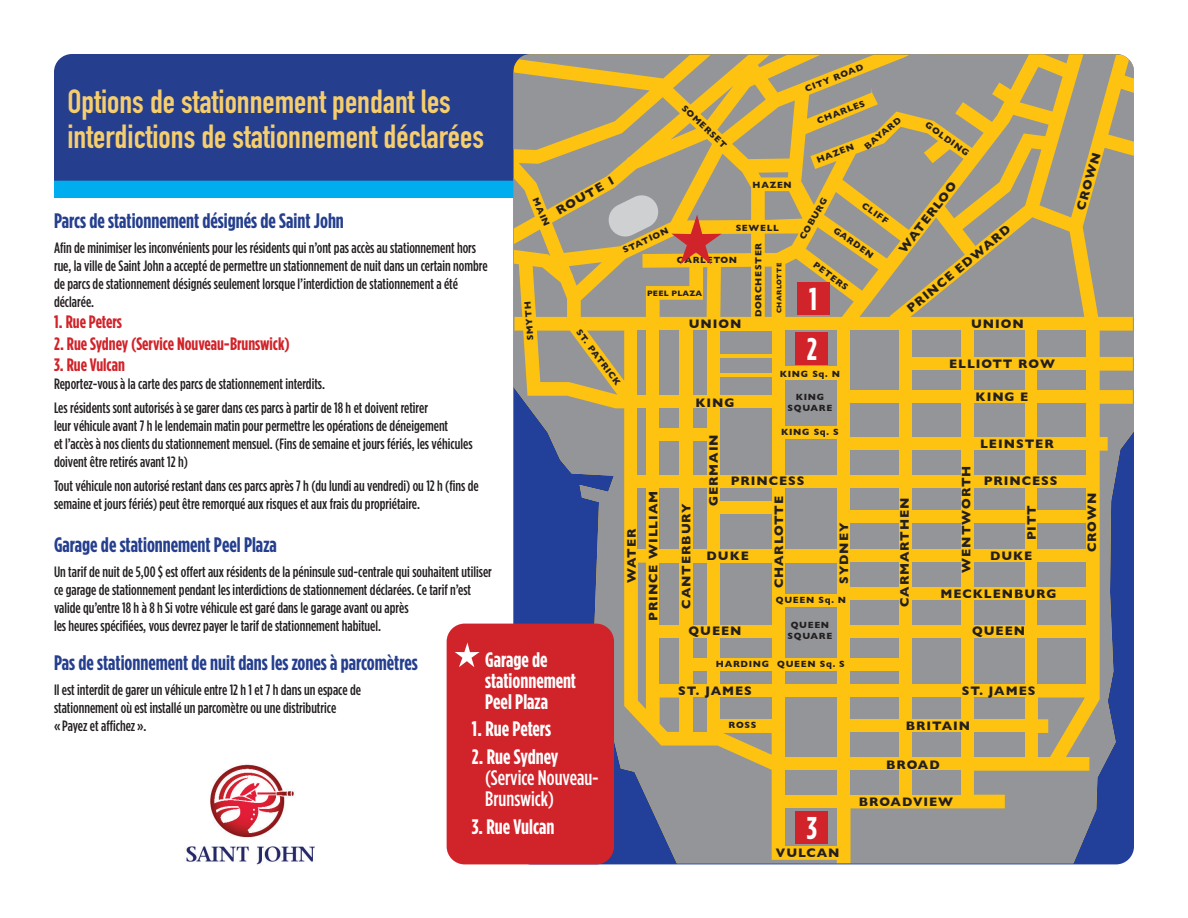
<style>
.page{position:relative;width:1188px;height:918px;background:#fff}
.page>*{position:absolute;margin:0;border:0;box-sizing:border-box;transform-origin:0 0}
.t1{font:700 33px/34.5px "DIN Condensed";color:#f7ce6d}
.t2{font:700 31.5px "Gotham Condensed";color:#fff}
.t3{font:700 21px "Gotham Condensed";color:#253f8e}
.t4{font:700 21px/21px "Gotham Condensed";color:#fff}
.t5{font:500 21px/21px "Gotham Condensed";color:#fff}
.t6{font:700 18px "Gotham Condensed";color:#d1232a}
.t7{font:500 15px/18px "Gotham Condensed";color:#231f20}
.t8{font:700 12.6px/21.8px "Gill Sans";letter-spacing:.075em;color:#231f20;text-align:center}
.t9{font:700 9.15px/10.9px "Gill Sans";letter-spacing:.075em;color:#231f20;text-align:center}
.t10{font:700 7.95px "Gill Sans";letter-spacing:.025em;color:#231f20}
.t11{font:700 6.9px "Gill Sans";letter-spacing:.075em;color:#231f20}
</style>
<div class="page">
<div style="left:54px;top:71px;width:512px;height:127px;background:#00aeef"></div>
<div style="left:54px;top:54px;width:459px;height:127px;background:#253f8e"></div>
<svg style="left:513px;top:317px;width:324px;height:546px;background:#928b75"></svg>
<svg style="left:851px;top:317px;width:283px;height:546px;background:#9b906e"></svg>
<div style="left:912px;top:771px;width:48px;height:24px;background:#939598"></div>
<div style="left:785px;top:771px;width:52px;height:24px;background:#939598"></div>
<svg style="left:537px;top:331px;width:549px;height:426px;background:#bfa557"></svg>
<div style="left:720px;top:638px;width:52px;height:20px;background:#939598"></div>
<div style="left:785px;top:671px;width:52px;height:13px;background:#939598"></div>
<div style="left:720px;top:563px;width:52px;height:61px;background:#939598"></div>
<div style="left:851px;top:671px;width:48px;height:13px;background:#939598"></div>
<div style="left:785px;top:331px;width:52px;height:35px;background:#939598"></div>
<div style="left:851px;top:771px;width:48px;height:24px;background:#939598"></div>
<div style="left:851px;top:733px;width:48px;height:24px;background:#939598"></div>
<div style="left:851px;top:451px;width:48px;height:24px;background:#939598"></div>
<div style="left:785px;top:808px;width:52px;height:38px;background:#939598"></div>
<div style="left:851px;top:698px;width:48px;height:21px;background:#939598"></div>
<div style="left:851px;top:488px;width:48px;height:22px;background:#939598"></div>
<div style="left:851px;top:524px;width:48px;height:25px;background:#939598"></div>
<div style="left:851px;top:563px;width:48px;height:24px;background:#939598"></div>
<div style="left:851px;top:600px;width:48px;height:24px;background:#939598"></div>
<div style="left:851px;top:638px;width:48px;height:20px;background:#939598"></div>
<div style="left:785px;top:488px;width:52px;height:61px;background:#939598"></div>
<div style="left:785px;top:439px;width:52px;height:36px;background:#939598"></div>
<div style="left:785px;top:607px;width:52px;height:51px;background:#939598"></div>
<div style="left:785px;top:380px;width:52px;height:45px;background:#939598"></div>
<div style="left:785px;top:563px;width:52px;height:31px;background:#939598"></div>
<img style="left:186px;top:764px;width:129px;height:101px">
<div style="left:796px;top:811px;width:32px;height:32px;background:#d1232a"></div>
<div style="left:796px;top:332px;width:32px;height:33px;background:#d1232a"></div>
<svg style="left:513px;top:54px;width:621px;height:263px;background:#bba465"></svg>
<div style="left:447px;top:624px;width:167px;height:240px;background:#d1232a;border-radius:18px"></div>
<svg style="left:455px;top:643px;width:25px;height:24px"></svg>
<p class="t9" style="left:803px;top:84px;width:63px;rotate:-21deg">CITY ROAD</p>
<h1 class="t1" style="left:68px;top:84px;width:418px">Options de stationnement pendant les interdictions de stationnement déclarées</h1>
<p class="t9" style="left:815px;top:116px;width:52px;rotate:-21deg">CHARLES</p>
<p class="t9" style="left:687px;top:102px;width:60px;rotate:44deg">SOMERSET</p>
<p class="t9" style="left:862px;top:143px;width:46px;rotate:-40deg">BAYARD</p>
<p class="t9" style="left:930px;top:119px;width:53px;rotate:36deg">GOLDING</p>
<p class="t9" style="left:815px;top:155px;width:41px;rotate:-21deg">HAZEN</p>
<p class="t8" style="left:1070px;top:207px;width:61px;rotate:-74deg">CROWN</p>
<p class="t8" style="left:552px;top:202px;width:67px;rotate:-30deg">ROUTE 1</p>
<p class="t8" style="left:893px;top:244px;width:87px;rotate:-52deg">WATERLOO</p>
<p class="t9" style="left:752px;top:180px;width:41px;rotate:-1deg">HAZEN</p>
<p class="t9" style="left:797px;top:236px;width:48px;rotate:-60deg">COBURG</p>
<p class="t9" style="left:540px;top:196px;width:32px;rotate:66deg">MAIN</p>
<p class="t9" style="left:866px;top:200px;width:32px;rotate:36deg">CLIFF</p>
<h3 class="t3" style="left:54px;top:209px;width:291px">Parcs de stationnement désignés de Saint John</h3>
<p class="t7" style="left:54px;top:238px;width:435px">Afin de minimiser les inconvénients pour les résidents qui n’ont pas accès au stationnement hors rue, la ville de Saint John a accepté de permettre un stationnement de nuit dans un certain nombre de parcs de stationnement désignés seulement lorsque l’interdiction de stationnement a été déclarée.</p>
<p class="t6" style="left:54px;top:312px;width:70px">1. Rue Peters</p>
<p class="t6" style="left:54px;top:333px;width:237px">2. Rue Sydney (Service Nouveau-Brunswick)</p>
<p class="t6" style="left:54px;top:355px;width:72px">3. Rue Vulcan</p>
<p class="t7" style="left:54px;top:372px;width:376px;line-height:24px">Reportez-vous à la carte des parcs de stationnement interdits.<br>Les résidents sont autorisés à se garer dans ces parcs à partir de 18 h et doivent retirer</p>
<p class="t7" style="left:54px;top:417px;width:420px">leur véhicule avant 7 h le lendemain matin pour permettre les opérations de déneigement<br>et l’accès à nos clients du stationnement mensuel. (Fins de semaine et jours fériés, les véhicules doivent être retirés avant 12 h)</p>
<p class="t7" style="left:54px;top:477px;width:426px">Tout véhicule non autorisé restant dans ces parcs après 7 h (du lundi au vendredi) ou 12 h (fins de semaine et jours fériés) peut être remorqué aux risques et aux frais du propriétaire.</p>
<h3 class="t3" style="left:54px;top:533px;width:224px">Garage de stationnement Peel Plaza</h3>
<p class="t7" style="left:54px;top:562px;width:439px">Un tarif de nuit de 5,00 $ est offert aux résidents de la péninsule sud-centrale qui souhaitent utiliser ce garage de stationnement pendant les interdictions de stationnement déclarées. Ce tarif n’est valide qu’entre 18 h à 8 h Si votre véhicule est garé dans le garage avant ou après<br>les heures spécifiées, vous devrez payer le tarif de stationnement habituel.</p>
<h3 class="t3" style="left:54px;top:651px;width:365px">Pas de stationnement de nuit dans les zones à parcomètres</h3>
<p class="t7" style="left:54px;top:680px;width:308px">Il est interdit de garer un véhicule entre 12 h 1 et 7 h dans un espace de stationnement où est installé un parcomètre ou une distributrice<br>« Payez et affichez ».</p>
<p class="t9" style="left:736px;top:222px;width:45px">SEWELL</p>
<p class="t9" style="left:753px;top:317px;width:76px;rotate:-90deg">DORCHESTER</p>
<p class="t8" style="left:901px;top:301px;width:131px;rotate:-39deg">PRINCE EDWARD</p>
<p class="t9" style="left:838px;top:224px;width:48px;rotate:36deg">GARDEN</p>
<p class="t9" style="left:621px;top:245px;width:51px;rotate:-25deg">STATION</p>
<p class="t9" style="left:677px;top:254px;width:62px">CARLETON</p>
<p class="t9" style="left:818px;top:259px;width:43px;rotate:37deg">PETERS</p>
<p class="t11" style="left:774px;top:313px;width:52px;rotate:-90deg">CHARLOTTE</p>
<h2 class="t2" style="left:809px;top:281px;width:9px">1</h2>
<p class="t10" style="left:647px;top:287px;width:56px">PEEL PLAZA</p>
<p class="t9" style="left:525px;top:341px;width:41px;rotate:-95deg">SMYTH</p>
<p class="t8" style="left:689px;top:312px;width:54px">UNION</p>
<p class="t8" style="left:971px;top:312px;width:54px">UNION</p>
<p class="t9" style="left:583px;top:327px;width:69px;rotate:53deg">ST. PATRICK</p>
<h2 class="t2" style="left:807px;top:332px;width:12px">2</h2>
<p class="t8" style="left:949px;top:352px;width:107px">ELLIOTT ROW</p>
<p class="t9" style="left:780px;top:368px;width:62px">KING Sq. N</p>
<p class="t8" style="left:976px;top:385px;width:54px">KING E</p>
<p class="t9" style="left:788px;top:391px;width:46px">KING<br>SQUARE</p>
<p class="t8" style="left:696px;top:391px;width:41px">KING</p>
<p class="t9" style="left:781px;top:426px;width:59px">KING Sq. S</p>
<p class="t8" style="left:672px;top:506px;width:73px;line-height:27.5px;text-align:left;text-indent:-103px;rotate:-90deg">CANTERBURY<br>GERMAIN</p>
<p class="t8" style="left:980px;top:432px;width:75px">LEINSTER</p>
<p class="t8" style="left:955px;top:573px;width:108px;rotate:-90deg">WENTWORTH</p>
<p class="t8" style="left:731px;top:470px;width:75px">PRINCESS</p>
<p class="t8" style="left:984px;top:470px;width:75px">PRINCESS</p>
<p class="t8" style="left:620px;top:621px;width:132px;rotate:-90deg">WATER<br>PRINCE WILLIAM</p>
<p class="t8" style="left:1020px;top:540px;width:37px;rotate:-90deg">PITT</p>
<p class="t8" style="left:1081px;top:552px;width:61px;rotate:-90deg">CROWN</p>
<p class="t8" style="left:768px;top:588px;width:94px;rotate:-90deg">CHARLOTTE</p>
<p class="t8" style="left:893px;top:607px;width:111px;rotate:-90deg">CARMARTHEN</p>
<p class="t8" style="left:833px;top:584px;width:63px;rotate:-90deg">SYDNEY</p>
<p class="t8" style="left:707px;top:544px;width:44px">DUKE</p>
<p class="t8" style="left:990px;top:544px;width:44px">DUKE</p>
<p class="t8" style="left:941px;top:582px;width:118px">MECKLENBURG</p>
<p class="t9" style="left:776px;top:594px;width:72px">QUEEN Sq. N</p>
<p class="t9" style="left:788px;top:620px;width:46px">QUEEN<br>SQUARE</p>
<p class="t8" style="left:689px;top:620px;width:54px">QUEEN</p>
<p class="t8" style="left:972px;top:620px;width:54px">QUEEN</p>
<h3 class="t4" style="left:485px;top:648px;width:92px">Garage de stationnement<br>Peel Plaza</h3>
<h3 class="t4" style="left:472px;top:718px;width:81px">1. Rue Peters</h3>
<h3 class="t4" style="left:472px;top:746px;width:88px">2. Rue Sydney</h3>
<h3 class="t5" style="left:485px;top:767px;width:115px">(Service Nouveau-<br>Brunswick)</h3>
<h3 class="t4" style="left:472px;top:816px;width:84px">3. Rue Vulcan</h3>
<p class="t9" style="left:716px;top:658px;width:55px">HARDING</p>
<p class="t9" style="left:777px;top:658px;width:69px">QUEEN Sq. S</p>
<p class="t8" style="left:678px;top:679px;width:75px">ST. JAMES</p>
<p class="t8" style="left:962px;top:679px;width:75px">ST. JAMES</p>
<p class="t8" style="left:906px;top:715px;width:66px">BRITAIN</p>
<p class="t9" style="left:729px;top:719px;width:29px">ROSS</p>
<p class="t8" style="left:886px;top:754px;width:55px">BROAD</p>
<p class="t8" style="left:859px;top:790px;width:96px">BROADVIEW</p>
<h2 class="t2" style="left:807px;top:810px;width:12px">3</h2>
<p class="t8" style="left:776px;top:842px;width:65px">VULCAN</p>
</div>
